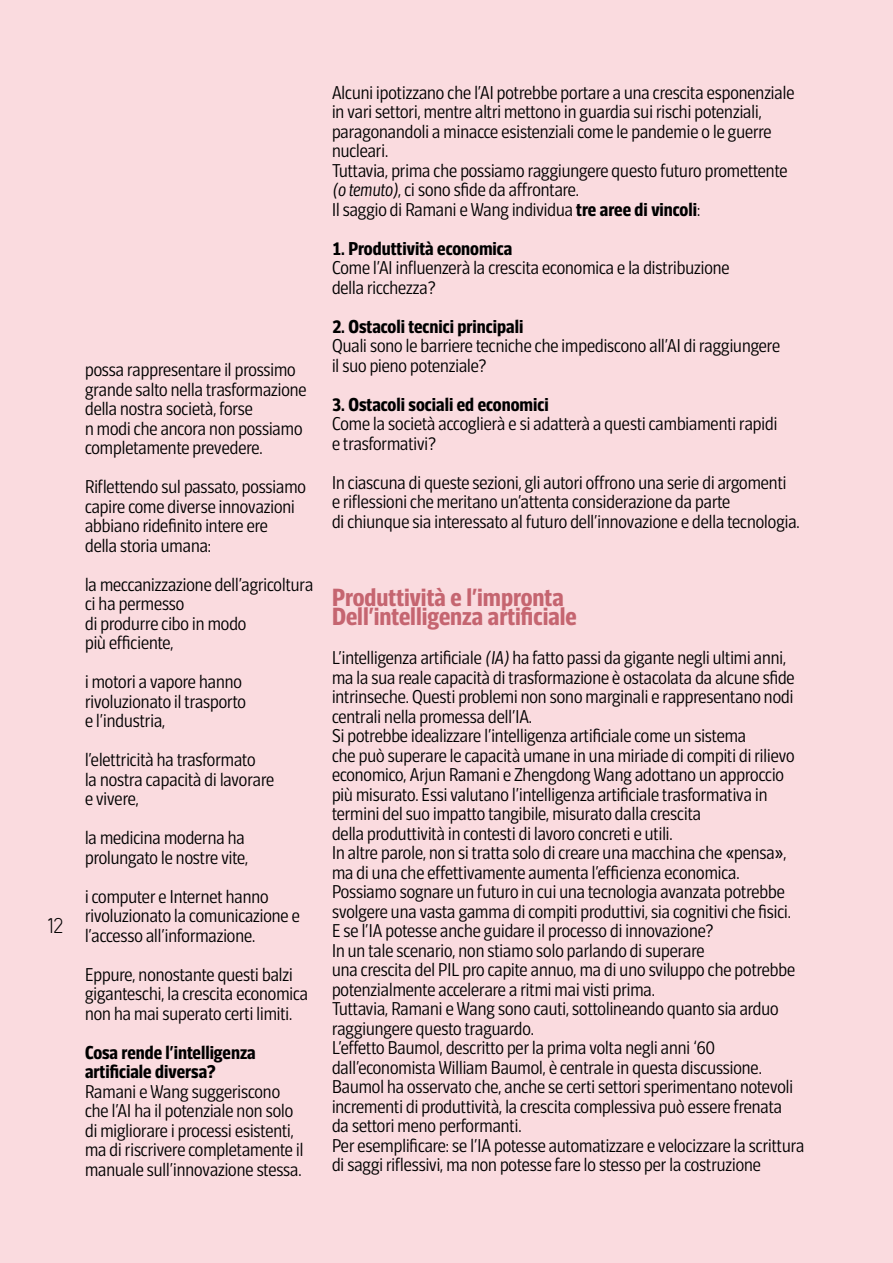
<style>
.page{position:relative;width:893px;height:1263px;background:#fadbdf}
.page>*{position:absolute;margin:0;border:0;box-sizing:border-box;transform-origin:0 0}
.t1{font:800 24px/19.5px "Brera Condensed";color:#c56570}
.t2{font:300 21px "neuron";color:#000}
.t3{font:300 18px/19.5px "Brera Condensed";color:#000}
.t4{font:800 18px/19.5px "Brera Condensed";color:#000}
.s1{font-style:italic}
.s2{font-weight:800}
.s3{font-weight:400}
</style>
<div class="page">
<p class="t2" style="left:48px;top:914px;width:17px">12</p>
<p class="t3" style="left:85px;top:360px;width:223px">possa rappresentare il prossimo grande salto nella trasformazione della nostra società, forse<br>n modi che ancora non possiamo completamente prevedere.</p>
<p class="t3" style="left:85px;top:477px;width:222px">Riflettendo sul passato, possiamo capire come diverse innovazioni abbiano ridefinito intere ere<br>della storia umana:</p>
<p class="t3" style="left:85px;top:575px;width:230px">la meccanizzazione dell’agricoltura ci ha permesso<br>di produrre cibo in modo<br>più efficiente,</p>
<p class="t3" style="left:85px;top:672px;width:162px">i motori a vapore hanno rivoluzionato il trasporto e l’industria,</p>
<p class="t3" style="left:85px;top:750px;width:191px">l’elettricità ha trasformato<br>la nostra capacità di lavorare e vivere,</p>
<p class="t3" style="left:85px;top:828px;width:165px">la medicina moderna ha prolungato le nostre vite,</p>
<p class="t3" style="left:85px;top:887px;width:216px">i computer e Internet hanno rivoluzionato la comunicazione e l’accesso all’informazione.</p>
<p class="t3" style="left:85px;top:965px;width:225px">Eppure, nonostante questi balzi giganteschi, la crescita economica non ha mai superato certi limiti.</p>
<p class="t4" style="left:85px;top:1043px;width:172px">Cosa rende l’intelligenza artificiale diversa?</p>
<p class="t3" style="left:85px;top:1082px;width:220px">Ramani e Wang suggeriscono che l’AI ha il potenziale non solo di migliorare i processi esistenti, ma di riscrivere completamente il manuale sull’innovazione stessa.</p>
<p class="t3" style="left:332px;top:83px;width:464px">Alcuni ipotizzano che l’AI potrebbe portare a una crescita esponenziale in vari settori, mentre altri mettono in guardia sui rischi potenziali, paragonandoli a minacce esistenziali come le pandemie o le guerre nucleari.<br>Tuttavia, prima che possiamo raggiungere questo futuro promettente <span class="s1">(o temuto)</span>, ci sono sfide da affrontare.<br>Il saggio di Ramani e Wang individua <span class="s2">tre aree di vincoli</span>:</p>
<p class="t4" style="left:332px;top:238px;width:182px">1. Produttività economica</p>
<p class="t3" style="left:332px;top:258px;width:399px">Come l’AI influenzerà la crescita economica e la distribuzione della ricchezza?</p>
<p class="t4" style="left:332px;top:316px;width:193px">2. Ostacoli tecnici principali</p>
<p class="t3" style="left:332px;top:336px;width:450px">Quali sono le barriere tecniche che impediscono all’AI di raggiungere il suo pieno potenziale?</p>
<p class="t4" style="left:332px;top:394px;width:218px">3. Ostacoli sociali ed economici</p>
<p class="t3" style="left:332px;top:414px;width:447px">Come la società accoglierà e si adatterà a questi cambiamenti rapidi e trasformativi?</p>
<p class="t3" style="left:332px;top:473px;width:469px">In ciascuna di queste sezioni, gli autori offrono una serie di argomenti<br>e riflessioni che meritano un’attenta considerazione da parte<br>di chiunque sia interessato al futuro dell’innovazione e della tecnologia.</p>
<h1 class="t1" style="left:332px;top:587px;width:246px">Produttività e l’impronta<br>Dell’intelligenza artificiale</h1>
<p class="t3" style="left:332px;top:648px;width:474px">L’intelligenza artificiale <span class="s1">(IA)</span> ha fatto passi da gigante negli ultimi anni, ma la sua reale capacità di trasformazione è ostacolata da alcune sfide intrinseche. Questi problemi non sono marginali e rappresentano nodi centrali nella promessa dell’IA.<br>Si potrebbe idealizzare l’intelligenza artificiale come un sistema<br>che può superare le capacità umane in una miriade di compiti di rilievo economico, Arjun Ramani e Zhengdong Wang adottano un approccio più misurato. Essi valutano l’intelligenza artificiale trasformativa in termini del suo impatto tangibile, misurato dalla crescita<br>della produttività in contesti di lavoro concreti e utili.<br>In altre parole, non si tratta solo di creare una macchina che <span class="s3">«</span>pensa<span class="s3">»</span>, ma di una che effettivamente aumenta l’efficienza economica.<br>Possiamo sognare un futuro in cui una tecnologia avanzata potrebbe svolgere una vasta gamma di compiti produttivi, sia cognitivi che fisici.<br>E se l’IA potesse anche guidare il processo di innovazione?<br>In un tale scenario, non stiamo solo parlando di superare<br>una crescita del PIL pro capite annuo, ma di uno sviluppo che potrebbe potenzialmente accelerare a ritmi mai visti prima.<br>Tuttavia, Ramani e Wang sono cauti, sottolineando quanto sia arduo raggiungere questo traguardo.<br>L’effetto Baumol, descritto per la prima volta negli anni ‘60 dall’economista William Baumol, è centrale in questa discussione.<br>Baumol ha osservato che, anche se certi settori sperimentano notevoli incrementi di produttività, la crescita complessiva può essere frenata<br>da settori meno performanti.<br>Per esemplificare: se l’IA potesse automatizzare e velocizzare la scrittura di saggi riflessivi, ma non potesse fare lo stesso per la costruzione</p>
</div>
